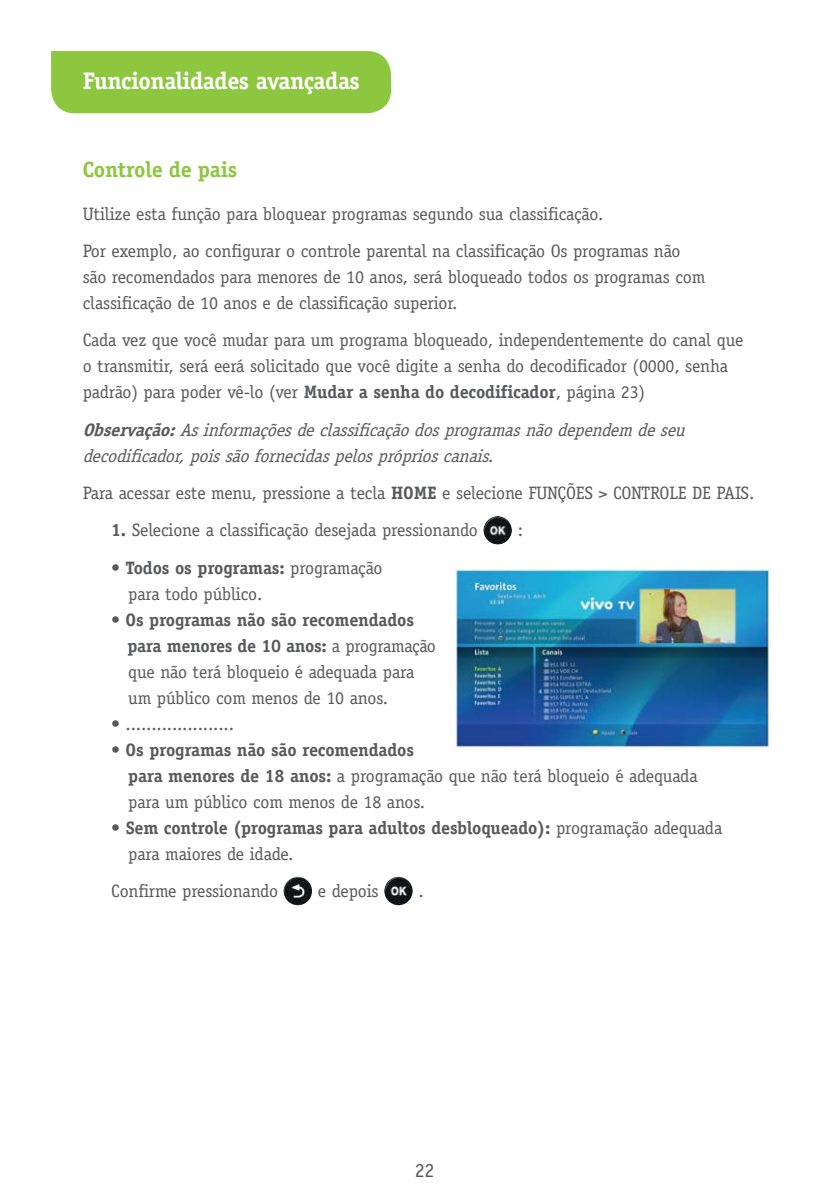
<style>
.page{position:relative;width:840px;height:1191px;background:#fff}
.page>*{position:absolute;margin:0;border:0;box-sizing:border-box;transform-origin:0 0}
.t1{font:700 24px "Officina Serif Std";letter-spacing:-.02em;color:#fff}
.t2{font:700 22px "Officina Serif Std";letter-spacing:-.01em;color:#8dc63f}
.t3{font:20px "Officina Serif Std";color:#58595b}
.t4{font:18px/26px "Officina Serif Std";letter-spacing:-.01em;color:#58595b}
.t5{font:italic 18px/26px "Officina Serif Std";color:#58595b}
.t6{font:700 18px/26px "Officina Serif Std";letter-spacing:-.01em;color:#58595b}
.s1{font-weight:700}
.s2{font-weight:400}
</style>
<div class="page">
<div style="left:51px;top:51px;width:340px;height:62px;background:#8dc63f"></div>
<img style="left:483px;top:516px;width:28px;height:28px;border-radius:14px">
<img style="left:283px;top:877px;width:29px;height:28px;border-radius:14px">
<img style="left:384px;top:877px;width:28px;height:28px;border-radius:14px">
<img style="left:455px;top:568px;width:316px;height:180px">
<h1 class="t1" style="left:83px;top:66px;width:278px">Funcionalidades avançadas</h1>
<p class="t2" style="left:83px;top:155px;width:156px">Controle de pais</p>
<p class="t4" style="left:83px;top:195px;width:599px;line-height:37.4px">Utilize esta função para bloquear programas segundo sua classificação.<br>Por exemplo, ao configurar o controle parental na classificação Os programas não</p>
<p class="t4" style="left:83px;top:264px;width:623px">são recomendados para menores de 10 anos, será bloqueado todos os programas com classificação de 10 anos e de classificação superior.</p>
<p class="t4" style="left:83px;top:327px;width:662px">Cada vez que você mudar para um programa bloqueado, independentemente do canal que o transmitir, será eerá solicitado que você digite a senha do decodificador (0000, senha padrão) para poder vê-lo (ver <span class="s1">Mudar a senha do decodificador</span>, página 23)</p>
<p class="t5" style="left:83px;top:416px;width:608px"><span class="s1">Observação:</span>Asinformaçõesdeclassificaçãodosprogramasnãodependem deseu decodificador, pois são fornecidas pelos próprios canais.</p>
<p class="t4" style="left:83px;top:480px;width:672px">Para acessar este menu, pressione a tecla <span class="s1">HOME</span> e selecione FUNÇÕES &gt; CONTROLE DE PAIS.</p>
<p class="t4" style="left:111px;top:517px;width:368px"><span class="s1">1.</span> Selecione a classificação desejada pressionando</p>
<p class="t4" style="left:517px;top:517px;width:7px">:</p>
<p class="t4" style="left:128px;top:554px;width:256px;text-indent:-17px">• <span class="s1">Todos os programas:</span> programação para todo público.</p>
<p class="t4" style="left:128px;top:606px;width:309px;text-indent:-17px">• <span class="s1">Os programas não são recomendados para menores de 10 anos:</span> a programação que não terá bloqueio é adequada para um público com menos de 10 anos.</p>
<p class="t4" style="left:111px;top:710px;width:124px">• .....................</p>
<p class="t4" style="left:128px;top:736px;width:570px;text-indent:-17px">• <span class="s1">Os programas não são recomendados<br>para menores de 18 anos:</span> a programação que não terá bloqueio é adequada para um público com menos de 18 anos.</p>
<p class="t6" style="left:128px;top:814px;width:595px;text-indent:-17px"><span class="s2">•</span> Sem controle (programas para adultos desbloqueado): <span class="s2">programação adequada para maiores de idade.</span></p>
<p class="t4" style="left:111px;top:878px;width:168px">Confirme pressionando</p>
<p class="t4" style="left:318px;top:878px;width:62px">e depois</p>
<p class="t4" style="left:418px;top:878px;width:7px">.</p>
<p class="t3" style="left:415px;top:1158px;width:21px">22</p>
</div>
